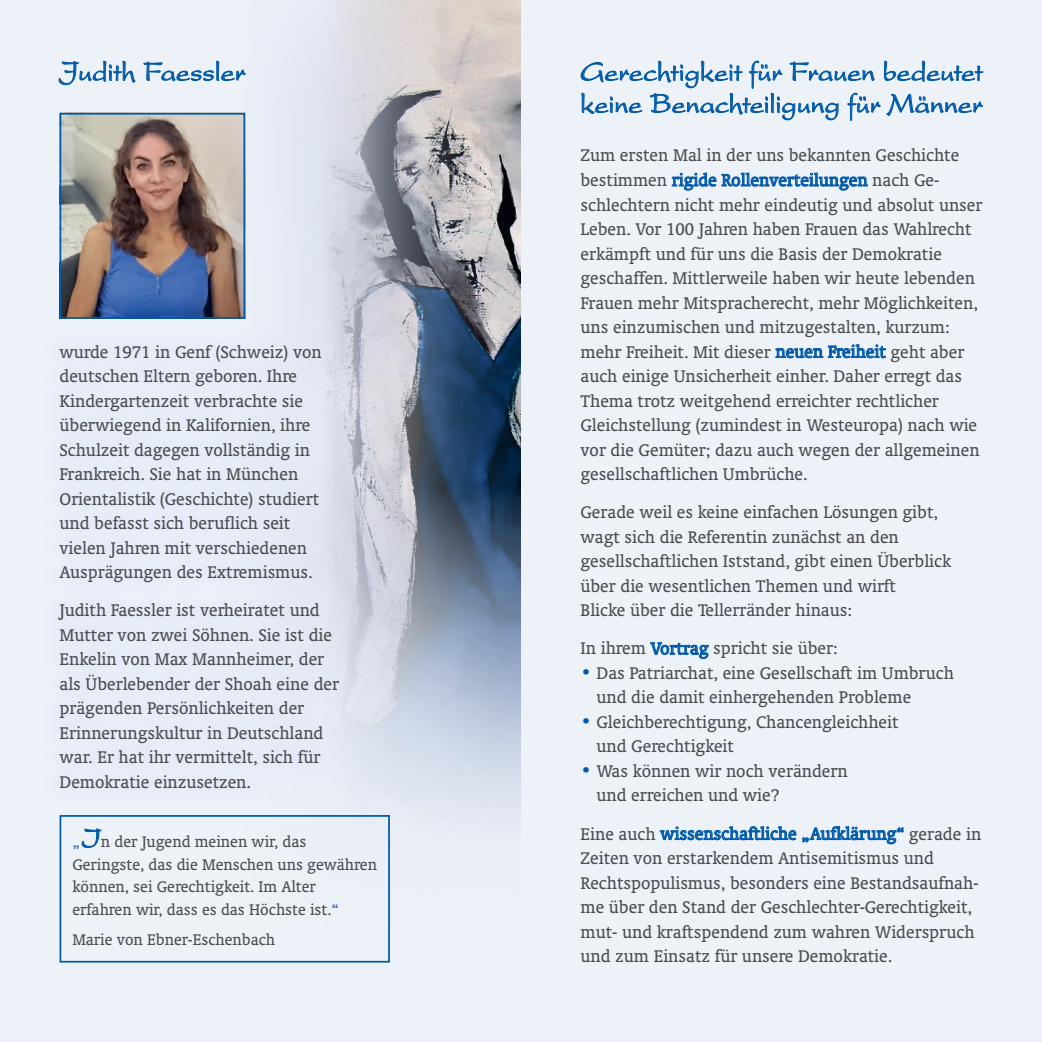
<style>
.page{position:relative;width:1042px;height:1042px;background:#edf2f9}
.page>*{position:absolute;margin:0;border:0;box-sizing:border-box;transform-origin:0 0}
.t1{font:28.88px/32px "President";letter-spacing:-.005em;color:#015aaa}
.t2{font:19.25px/24.5px "Oranda BT";color:#4b4c4d}
.t3{font:17.5px/22.8px "Oranda BT";color:#4b4c4d}
.s1{color:#2769b4}
.s2{font-family:"President";font-size:28.88px;color:#015aaa}
.s3{color:#015aaa}
</style>
<div class="page">
<img style="left:322px;top:0;width:199px;height:861px">
<svg style="left:580px;top:60px;width:403px;height:61px"></svg>
<svg style="left:672px;top:173px;width:196px;height:18px"></svg>
<svg style="left:775px;top:344px;width:111px;height:14px"></svg>
<svg style="left:650px;top:642px;width:58px;height:17px"></svg>
<svg style="left:660px;top:826px;width:136px;height:14px"></svg>
<svg style="left:802px;top:826px;width:102px;height:18px"></svg>
<svg style="left:82px;top:828px;width:20px;height:20px"></svg>
<div style="left:60px;top:815px;width:330px;height:147px;border:2px solid #015aaa"></div>
<div style="left:43px;top:329px;width:311px;height:475px;background:#e1e9f6"></div>
<img style="left:63px;top:116px;width:179px;height:200px">
<div style="left:60px;top:113px;width:185px;height:206px;border:2px solid #015aaa"></div>
<svg style="left:58px;top:61px;width:78px;height:24px"></svg>
<svg style="left:143px;top:61px;width:103px;height:20px"></svg>
<h1 class="t1" style="left:60px;top:56px;width:187px">Judith Faessler</h1>
<p class="t2" style="left:60px;top:339px;width:264px">wurde 1971 in Genf (Schweiz) von deutschen Eltern geboren. Ihre Kindergartenzeit verbrachte sie überwiegend in Kalifornien, ihre Schulzeit dagegen vollständig in Frankreich. Sie hat in München Orientalistik (Geschichte) studiert und befasst sich beruflich seit vielen Jahren mit verschiedenen Ausprägungen des Extremismus.</p>
<p class="t2" style="left:60px;top:598px;width:281px">Judith Faessler ist verheiratet und Mutter von zwei Söhnen. Sie ist die Enkelin von Max Mannheimer, der als Überlebender der Shoah eine der prägenden Persönlichkeiten der Erinnerungskultur in Deutschland war. Er hat ihr vermittelt, sich für Demokratie einzusetzen.</p>
<p class="t3" style="left:72px;top:830px;width:306px"><span class="s1">„</span><span class="s2">I</span>n der Jugend meinen wir, das Geringste, das die Menschen uns gewähren können, sei Gerechtigkeit. Im Alter erfahren wir, dass es das Höchste ist.<span class="s1">“</span></p>
<p class="t3" style="left:72px;top:928px;width:204px">Marie von Ebner-Eschenbach</p>
<h1 class="t1" style="left:580px;top:56px;width:403px">Gerechtigkeit für Frauen bedeutet keine Benachteiligung für Männer</h1>
<p class="t2" style="left:580px;top:143px;width:403px">Zum ersten Mal in der uns bekannten Geschichte bestimmen <span class="s3">rigide Rollenverteilungen</span> nach Ge&shy;schlechtern nicht mehr eindeutig und absolut unser Leben. Vor 100 Jahren haben Frauen das Wahlrecht erkämpft und für uns die Basis der Demokratie geschaffen. Mittlerweile haben wir heute lebenden Frauen mehr Mitspracherecht, mehr Möglichkeiten, uns einzumischen und mitzugestalten, kurzum: mehr Freiheit. Mit dieser <span class="s3">neuen Freiheit</span> geht aber auch einige Unsicherheit einher. Daher erregt das Thema trotz weitgehend erreichter rechtlicher Gleichstellung (zumindest in Westeuropa) nach wie vor die Gemüter; dazu auch wegen der allgemeinen gesellschaftlichen Umbrüche.</p>
<p class="t2" style="left:580px;top:500px;width:372px">Gerade weil es keine einfachen Lösungen gibt, wagt sich die Referentin zunächst an den gesellschaftlichen Iststand, gibt einen Überblick über die wesentlichen Themen und wirft<br>Blicke über die Tellerränder hinaus:</p>
<p class="t2" style="left:580px;top:636px;width:258px">In ihrem <span class="s3">Vortrag</span> spricht sie über:</p>
<p class="t2" style="left:596px;top:660px;width:359px;text-indent:-16px"><span class="s3">•</span> Das Patriarchat, eine Gesellschaft im Umbruch und die damit einhergehenden Probleme</p>
<p class="t2" style="left:596px;top:709px;width:303px;text-indent:-16px"><span class="s3">•</span> Gleichberechtigung, Chancengleichheit und Gerechtigkeit</p>
<p class="t2" style="left:596px;top:758px;width:253px;text-indent:-16px"><span class="s3">•</span> Was können wir noch verändern und erreichen und wie?</p>
<p class="t2" style="left:580px;top:821px;width:402px">Eine auch <span class="s3">wissenschaftliche „Aufklärung“</span> gerade in Zeiten von erstarkendem Antisemitismus und Rechtspopulismus, besonders eine Bestandsaufnah&shy;me über den Stand der Geschlechter-Gerechtigkeit, mut- und kraftspendend zum wahren Widerspruch und zum Einsatz für unsere Demokratie.</p>
</div>
